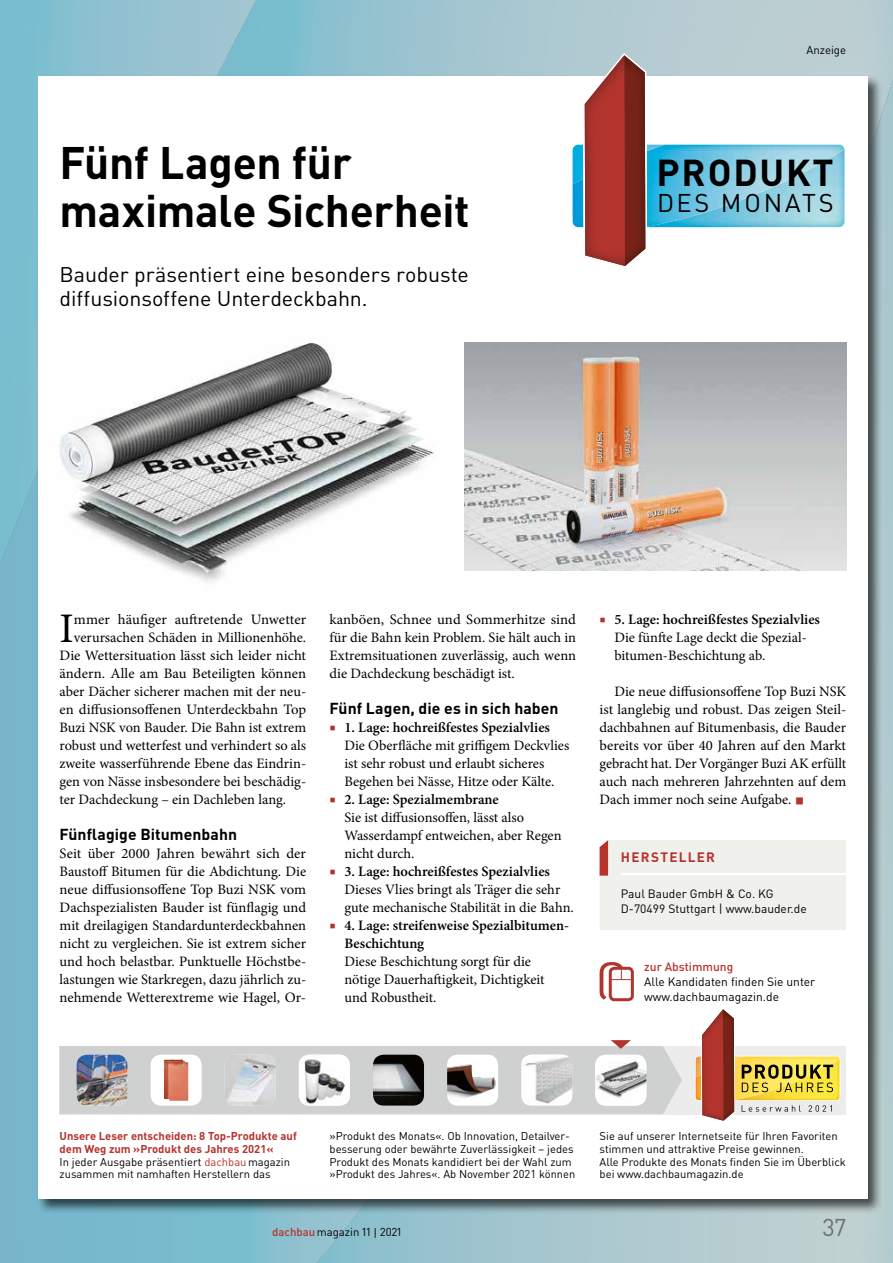
<style>
.page{position:relative;width:893px;height:1263px;background:#fff}
.page>*{position:absolute;margin:0;border:0;box-sizing:border-box;transform-origin:0 0}
.t1{font:700 45px/48px "DIN Pro";letter-spacing:-.005em;color:#000}
.t2{font:42.15px "Minion Pro";color:#000}
.t3{font:700 37.05px "DIN Pro";letter-spacing:.05em;color:#000}
.t4{font:25.35px "DIN Pro";letter-spacing:.115em;color:#000}
.t5{font:24px "DIN Pro";color:#6f7070}
.t6{font:21px/24px "DIN Pro";letter-spacing:-.005em;color:#000}
.t7{font:700 15.75px "DIN Pro";letter-spacing:.005em;color:#000}
.t8{font:14.4px/18px "Minion Pro";color:#000}
.t9{font:600 14.4px/18px "Minion Pro";letter-spacing:-.005em;color:#000}
.t10{font:700 13.5px "DIN Pro";letter-spacing:.095em;color:#b4342d}
.t11{font:12px/15px "DIN Pro";color:#000}
.t12{font:500 12px "DIN Pro";color:#b4342d}
.t13{font:11.4px "DIN Pro";color:#000}
.t14{font:11.25px/12.9px "DIN Pro";color:#000}
.t15{font:700 11.25px/12.9px "DIN Pro";color:#b4342d}
.s1{font-size:15.75px;color:#b4342d}
.s2{font-weight:600}
.s3{font-weight:400;font-size:15.75px;color:#b4342d}
.s4{font-size:24px;color:#b4342d}
.s5{font-weight:400;color:#000}
.s6{font-weight:400}
.s7{font-weight:500;color:#b4342d}
</style>
<div class="page">
<img style="left:348px;top:1214px;width:27px;height:11px">
<img style="left:248px;top:0;width:53px;height:15px">
<div style="left:0;top:127px;width:36px;height:264px;background:#78becf"></div>
<div style="left:0;top:391px;width:36px;height:106px;background:#78becf"></div>
<div style="left:0;top:497px;width:27px;height:105px;background:#78b6cc"></div>
<div style="left:36px;top:75px;width:846px;height:1139px;background:#000;opacity:.65"></div>
<div style="left:38px;top:77px;width:829px;height:1122px;background:#fff"></div>
<img style="left:59px;top:342px;width:415px;height:240px">
<div style="left:60px;top:1046px;width:786px;height:68px;background:#ececec"></div>
<svg style="left:696px;top:1009px;width:142px;height:112px"></svg>
<svg style="left:571px;top:143px;width:275px;height:86px"></svg>
<img style="left:573px;top:145px;width:271px;height:82px">
<img style="left:573px;top:145px;width:91px;height:39px">
<svg style="left:583px;top:53px;width:64px;height:196px"></svg>
<img style="left:585px;top:55px;width:60px;height:211px">
<div style="left:609px;top:967px;width:25px;height:34px;border:3px solid #b4342d;border-radius:4px"></div>
<svg style="left:600px;top:962px;width:32px;height:38px"></svg>
<div style="left:600px;top:840px;width:246px;height:90px;background:#f0f0ec"></div>
<svg style="left:60px;top:1040px;width:622px;height:74px"></svg>
<svg style="left:151px;top:1054px;width:51px;height:52px;background:#f2d7d0"></svg>
<img style="left:164px;top:1059px;width:9px;height:40px">
<img style="left:465px;top:342px;width:381px;height:228px">
<h1 class="t1" style="left:60px;top:137px;width:412px">Fünf Lagen für maximale Sicherheit</h1>
<h3 class="t6" style="left:60px;top:262px;width:411px">Bauder präsentiert eine besonders robuste diffusionsoffene Unterdeckbahn.</h3>
<p class="t13" style="left:806px;top:42px;width:41px">Anzeige</p>
<h3 class="t3" style="left:657px;top:148px;width:179px">PRODUKT</h3>
<h3 class="t4" style="left:657px;top:186px;width:178px">DES MONATS</h3>
<h2 class="t2" style="left:60px;top:600px;width:16px">I</h2>
<p class="t8" style="left:74px;top:611px;width:234px">mmer häufiger auftretende Unwetter</p>
<p class="t8" style="left:74px;top:629px;width:234px">verursachen Schäden in Millionenhöhe.</p>
<p class="t8" style="left:60px;top:647px;width:248px">Die Wettersituation lässt sich leider nicht</p>
<p class="t8" style="left:60px;top:665px;width:248px">ändern. Alle am Bau Beteiligten können</p>
<p class="t8" style="left:60px;top:683px;width:248px">aber Dächer sicherer machen mit der neu-</p>
<p class="t8" style="left:60px;top:701px;width:248px">en diffusionsoffenen Unterdeckbahn Top</p>
<p class="t8" style="left:60px;top:719px;width:248px">Buzi NSK von Bauder. Die Bahn ist extrem</p>
<p class="t8" style="left:60px;top:737px;width:248px">robust und wetterfest und verhindert so als</p>
<p class="t8" style="left:60px;top:755px;width:248px">zweite wasserführende Ebene das Eindrin-</p>
<p class="t8" style="left:60px;top:773px;width:248px">gen von Nässe insbesondere bei beschädig-</p>
<p class="t8" style="left:60px;top:791px;width:228px">ter Dachdeckung – ein Dachleben lang.</p>
<p class="t7" style="left:60px;top:824px;width:179px">Fünflagige Bitumenbahn</p>
<p class="t8" style="left:60px;top:845px;width:248px;text-align:justify">Seit über 2000 Jahren bewährt sich der Baustoff Bitumen für die Abdichtung. Die neue diffusionsoffene Top Buzi NSK vom Dachspezialisten Bauder ist fünflagig und mit dreilagigen Standardunterdeckbahnen nicht zu vergleichen. Sie ist extrem sicher und hoch belastbar. Punktuelle Höchstbe&shy;lastungen wie Starkregen, dazu jährlich zu&shy;nehmende Wetterextreme wie Hagel, Or-</p>
<p class="t8" style="left:330px;top:611px;width:248px;text-align:justify">kanböen, Schnee und Sommerhitze sind für die Bahn kein Problem. Sie hält auch in Extremsituationen zuverlässig, auch wenn die Dachdeckung beschädigt ist.</p>
<p class="t7" style="left:330px;top:698px;width:231px">Fünf Lagen, die es in sich haben</p>
<p class="t8" style="left:344px;top:719px;width:226px;text-indent:-15px"><span class="s1">■</span> <span class="s2">1. Lage: hochreißfestes Spezialvlies </span>Die Oberfläche mit griffigem Deckvlies ist sehr robust und erlaubt sicheres Begehen bei Nässe, Hitze oder Kälte.</p>
<p class="t8" style="left:344px;top:791px;width:219px;text-indent:-15px"><span class="s1">■</span> <span class="s2">2. Lage: Spezialmembrane<br></span>Sie ist diffusionsoffen, lässt also<br>Wasserdampf entweichen, aber Regen nicht durch.</p>
<p class="t8" style="left:344px;top:863px;width:231px;text-indent:-15px"><span class="s1">■</span> <span class="s2">3. Lage: hochreißfestes Spezialvlies<br></span>Dieses Vlies bringt als Träger die sehr gute mechanische Stabilität in die Bahn.</p>
<p class="t9" style="left:344px;top:916px;width:226px;text-indent:-15px"><span class="s3">■</span> 4. Lage: streifenweise Spezialbitumen-<br>Beschichtung</p>
<p class="t8" style="left:344px;top:953px;width:202px">Diese Beschichtung sorgt für die nötige Dauerhaftigkeit, Dichtigkeit und Robustheit.</p>
<p class="t8" style="left:614px;top:611px;width:207px;text-indent:-15px"><span class="s1">■</span> <span class="s2">5. Lage: hochreißfestes Spezialvlies<br></span>Die fünfte Lage deckt die Spezial&shy;bitumen-Beschichtung ab.</p>
<p class="t8" style="left:600px;top:683px;width:248px;text-align:justify;text-indent:15px">Die neue diffusionsoffene Top Buzi NSK ist langlebig und robust. Das zeigen Steil&shy;dachbahnen auf Bitumenbasis, die Bauder bereits vor über 40 Jahren auf den Markt gebracht hat. Der Vorgänger Buzi AK erfüllt auch nach mehreren Jahrzehnten auf dem Dach immer noch seine Aufgabe. <span class="s4">■</span></p>
<p class="t10" style="left:621px;top:848px;width:96px">HERSTELLER</p>
<p class="t11" style="left:621px;top:886px;width:187px">Paul Bauder GmbH &amp; Co. KG<br>D-70499 Stuttgart | www.bauder.de</p>
<p class="t12" style="left:644px;top:959px;width:91px">zur Abstimmung</p>
<p class="t11" style="left:644px;top:974px;width:173px">Alle Kandidaten finden Sie unter www.dachbaumagazin.de</p>
<p class="t15" style="left:60px;top:1129px;width:239px">Unsere Leser entscheiden: 8 Top-Produkte auf dem Weg zum »Produkt des Jahres 2021«<br><span class="s5">In jeder Ausgabe präsentiert</span> <span class="s6">dachbau</span><span class="s5">magazin zusammen mit namhaften Herstellern das</span></p>
<p class="t14" style="left:330px;top:1129px;width:247px">»Produkt des Monats«. Ob Innovation, Detailver&shy;besserung oder bewährte Zuverlässigkeit – jedes Produkt des Monats kandidiert bei der Wahl zum »Produkt des Jahres«. Ab November 2021 können</p>
<p class="t14" style="left:600px;top:1129px;width:248px">Sie auf unserer Internetseite für Ihren Favoriten stimmen und attraktive Preise gewinnen.<br>Alle Produkte des Monats finden Sie im Überblick bei www.dachbaumagazin.de</p>
<p class="t13" style="left:272px;top:1224px;width:131px"><span class="s7">dachbau</span>magazin 11 | 2021</p>
<h3 class="t5" style="left:823px;top:1211px;width:25px">37</h3>
</div>
